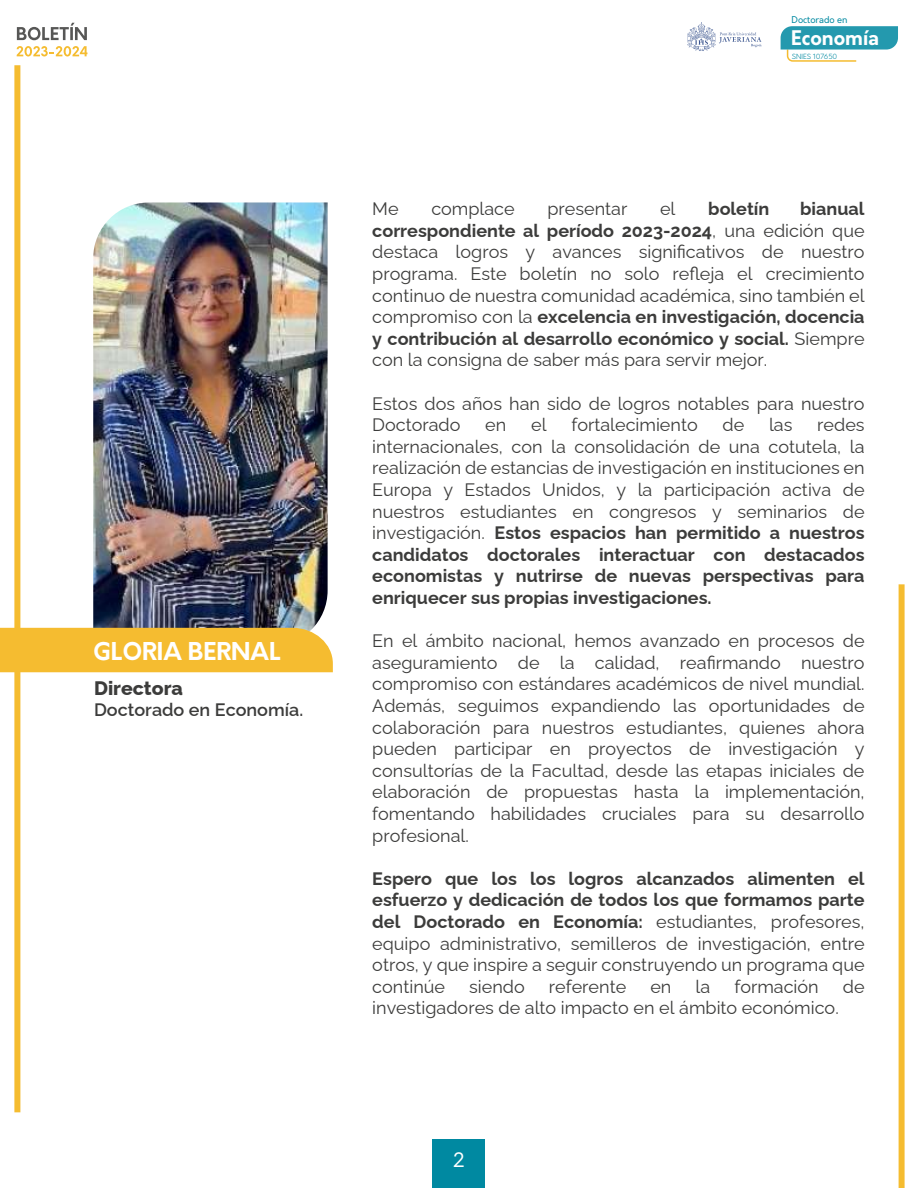
<style>
.page{position:relative;width:918px;height:1188px;background:#fff}
.page>*{position:absolute;margin:0;border:0;box-sizing:border-box;transform-origin:0 0}
.t1{font:700 24px "Orkney";color:#fff}
.t2{font:700 19.65px "Orkney";color:#fff}
.t3{font:800 19.5px "Raleway";color:#3c3c3b}
.t4{font:19.5px "Orkney";color:#fff}
.t5{font:18px/21.6px "Raleway";color:#3c3c3b;text-align:justify}
.t6{font:600 18px "Raleway";color:#3c3c3b}
.t7{font:700 18px "Raleway";color:#3c3c3b}
.t8{font:9.15px "Orkney";color:#0089a1}
.t9{font:300 7.05px "Orkney";color:#0089a1}
.s1{font-weight:700}
</style>
<div class="page">
<div style="left:433px;top:1140px;width:52px;height:48px;background:#0089a1"></div>
<div style="left:14px;top:65px;width:6px;height:1047px;background:#f5bc30"></div>
<img style="left:93px;top:202px;width:235px;height:426px">
<div style="left:0;top:628px;width:333px;height:44px;background:#f5bc30"></div>
<svg style="left:687px;top:22px;width:74px;height:29px"></svg>
<svg style="left:781px;top:26px;width:117px;height:36px"></svg>
<svg style="left:17px;top:23px;width:70px;height:17px"></svg>
<svg style="left:17px;top:46px;width:70px;height:10px"></svg>
<div style="left:899px;top:584px;width:6px;height:604px;background:#f5bc30"></div>
<h1 class="t1" style="left:93px;top:635px;width:189px">GLORIA BERNAL</h1>
<p class="t3" style="left:94px;top:672px;width:90px">Directora</p>
<p class="t6" style="left:94px;top:695px;width:211px">Doctorado en Economía.</p>
<p class="t8" style="left:791px;top:14px;width:58px">Doctorado en</p>
<p class="t9" style="left:792px;top:51px;width:47px">SNIES 107650</p>
<p class="t2" style="left:791px;top:25px;width:90px">Economía</p>
<p class="t5" style="left:372px;top:196px;width:494px;text-indent:428px"><span class="s1">bianual correspondiente al período 2023-2024</span>, una edición que destaca logros y avances significativos de nuestro programa. Este boletín no solo refleja el crecimiento continuo de nuestra comunidad académica, sino también el compromiso con la <span class="s1">excelencia en investigación, docencia y contribución al desarrollo económico y social.</span> Siempre con la consigna de saber más para servir mejor.</p>
<p class="t5" style="left:372px;top:390px;width:494px">Estos dos años han sido de logros notables para nuestro<br>Doctorado</p>
<p class="t5" style="left:372px;top:196px;width:28px">Me</p>
<p class="t5" style="left:431px;top:196px;width:85px">complace</p>
<p class="t5" style="left:547px;top:196px;width:81px">presentar</p>
<p class="t5" style="left:660px;top:196px;width:17px">el</p>
<p class="t7" style="left:708px;top:194px;width:63px">boletín</p>
<p class="t5" style="left:485px;top:412px;width:23px">en</p>
<p class="t5" style="left:531px;top:412px;width:17px">el</p>
<p class="t5" style="left:571px;top:412px;width:128px">fortalecimiento</p>
<p class="t5" style="left:723px;top:412px;width:23px">de</p>
<p class="t5" style="left:769px;top:412px;width:25px">las</p>
<p class="t5" style="left:372px;top:412px;width:494px;text-indent:445px">redes internacionales, con la consolidación de una cotutela, la realización de estancias de investigación en instituciones en Europa y Estados Unidos, y la participación activa de nuestros estudiantes en congresos y seminarios de investigación. <span class="s1">Estos espacios han permitido a nuestros candidatos doctorales interactuar con destacados economistas y nutrirse de nuevas perspectivas para enriquecer sus propias investigaciones.</span></p>
<p class="t5" style="left:372px;top:628px;width:494px">En el ámbito nacional, hemos avanzado en procesos de aseguramiento de la calidad, reafirmando nuestro compromiso con estándares académicos de nivel mundial.<br>Además, seguimos expandiendo las oportunidades de colaboración para nuestros estudiantes, quienes ahora pueden participar en proyectos de investigación y consultorías de la Facultad, desde las etapas iniciales de elaboración de propuestas hasta la implementación, fomentando habilidades cruciales para su desarrollo profesional.</p>
<p class="t5" style="left:372px;top:866px;width:494px"><span class="s1">Espero que los los logros alcanzados alimenten el esfuerzo y dedicación de todos los que formamos parte del Doctorado en Economía:</span> estudiantes, profesores, equipo administrativo, semilleros de investigación, entre otros, y que inspire a seguir construyendo un programa que continúe</p>
<p class="t5" style="left:469px;top:974px;width:57px">siendo</p>
<p class="t5" style="left:549px;top:974px;width:79px">referente</p>
<p class="t5" style="left:650px;top:974px;width:23px">en</p>
<p class="t5" style="left:696px;top:974px;width:16px">la</p>
<p class="t5" style="left:734px;top:974px;width:86px">formación</p>
<p class="t5" style="left:843px;top:974px;width:23px">de</p>
<p class="t5" style="left:372px;top:995px;width:468px">investigadores de alto impacto en el ámbito económico.</p>
<p class="t4" style="left:453px;top:1148px;width:13px">2</p>
</div>
